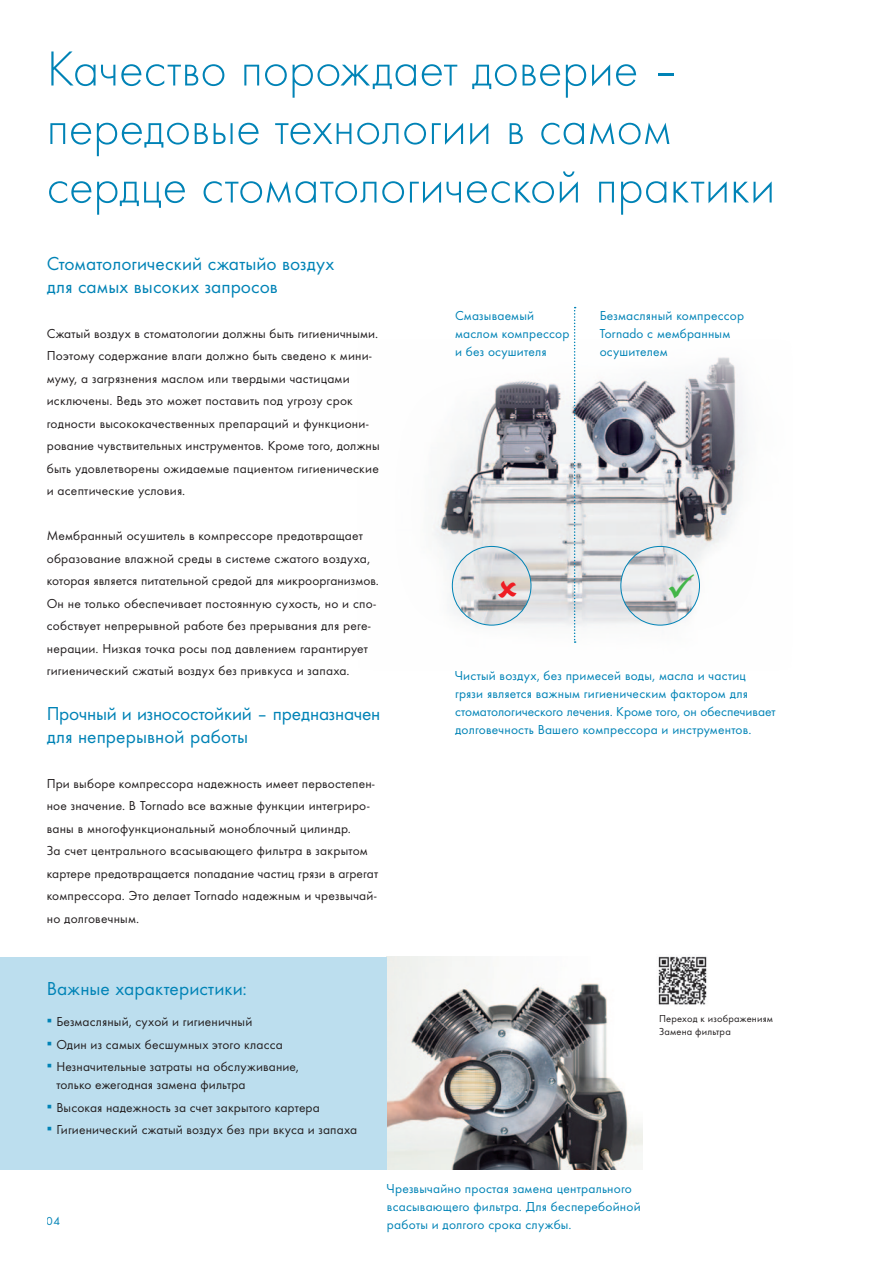
<style>
.page{position:relative;width:893px;height:1263px;background:#fff}
.page>*{position:absolute;margin:0;border:0;box-sizing:border-box;transform-origin:0 0}
.t1{font:300 51px/58.5px "Futura TOT";color:#0083b6}
.t2{font:19.5px/22.5px "Futura TOT Boo";color:#0083b6}
.t3{font:13.5px/22.5px "Futura TOT Boo";letter-spacing:.015em;color:#231f20}
.t4{font:13.5px/18px "Futura TOT Boo";letter-spacing:.015em;color:#0083b6}
.t5{font:12px "Futura TOT Boo";color:#0083b6}
.t6{font:10.5px/13.5px "Futura TOT Boo";letter-spacing:.02em;color:#231f20}
.s1{color:#0083b6}
</style>
<div class="page">
<img style="left:433px;top:342px;width:313px;height:301px">
<img style="left:452px;top:546px;width:79px;height:79px;border-radius:39px">
<div style="left:452px;top:546px;width:79px;height:79px;border:1px solid #0083b6;border-radius:50%"></div>
<img style="left:621px;top:546px;width:78px;height:79px;border-radius:39px">
<div style="left:620px;top:546px;width:80px;height:79px;border:1px solid #0083b6;border-radius:50%"></div>
<img style="left:387px;top:957px;width:255px;height:212px">
<img style="left:658px;top:956px;width:49px;height:49px">
<div style="left:0;top:957px;width:387px;height:212px;background:#bcdeee"></div>
<svg style="left:574px;top:307px;width:2px;height:336px"></svg>
<svg style="left:498px;top:580px;width:19px;height:18px"></svg>
<svg style="left:669px;top:574px;width:25px;height:24px"></svg>
<h1 class="t1" style="left:47px;top:40px;width:730px">Качество порождает доверие – передовые технологии в самом сердце стоматологической практики</h1>
<h2 class="t2" style="left:47px;top:252px;width:289px">Стоматологический сжатыйо воздух для самых высоких запросов</h2>
<p class="t3" style="left:47px;top:322px;width:334px">Сжатый воздух в стоматологии должны быть гигиеничными.<br>Поэтому содержание влаги должно быть сведено к мини&shy;муму, а загрязнения маслом или твердыми частицами исключены. Ведь это может поставить под угрозу срок годности высококачественных препараций и функциони&shy;рование чувствительных инструментов. Кроме того, должны быть удовлетворены ожидаемые пациентом гигиенические и асептические условия.</p>
<p class="t3" style="left:47px;top:524px;width:334px">Мембранный осушитель в компрессоре предотвращает образование влажной среды в системе сжатого воздуха, которая является питательной средой для микроорганизмов.<br>Он не только обеспечивает постоянную сухость, но и спо&shy;собствует непрерывной работе без прерывания для реге&shy;нерации. Низкая точка росы под давлением гарантирует гигиенический сжатый воздух без привкуса и запаха.</p>
<h2 class="t2" style="left:47px;top:702px;width:335px">Прочный и износостойкий – предназначен для непрерывной работы</h2>
<p class="t3" style="left:47px;top:772px;width:333px">При выборе компрессора надежность имеет первостепен&shy;ное значение. В Tornado все важные функции интегриро&shy;ваны в многофункциональный моноблочный цилиндр.<br>За счет центрального всасывающего фильтра в закрытом картере предотвращается попадание частиц грязи в агрегат компрессора. Это делает Tornado надежным и чрезвычай&shy;но долговечным.</p>
<p class="t4" style="left:455px;top:306px;width:116px">Смазываемый маслом компрессор и без осушителя</p>
<p class="t4" style="left:600px;top:306px;width:146px">Безмасляный компрессор<br>Tornado с мембранным осушителем</p>
<p class="t4" style="left:455px;top:666px;width:322px">Чистый воздух, без примесей воды, масла и частиц грязи является важным гигиеническим фактором для стоматологического лечения. Кроме того, он обеспечивает долговечность Вашего компрессора и инструментов.</p>
<h2 class="t2" style="left:47px;top:977px;width:202px">Важные характеристики:</h2>
<p class="t3" style="left:47px;top:1010px;width:207px"><span class="s1">▪</span> Безмасляный, сухой и гигиеничный</p>
<p class="t3" style="left:47px;top:1033px;width:238px"><span class="s1">▪</span> Один из самых бесшумных этого класса</p>
<p class="t3" style="left:56px;top:1057px;width:244px;line-height:18px;text-indent:-10px"><span class="s1">▪</span> Незначительные затраты на обслуживание, только ежегодная замена фильтра</p>
<p class="t3" style="left:47px;top:1096px;width:275px"><span class="s1">▪</span> Высокая надежность за счет закрытого картера</p>
<p class="t3" style="left:47px;top:1118px;width:312px"><span class="s1">▪</span> Гигиенический сжатый воздух без при вкуса и запаха</p>
<p class="t5" style="left:47px;top:1214px;width:15px">04</p>
<p class="t6" style="left:659px;top:1011px;width:115px">Переход к изображениям<br>Замена фильтра</p>
<p class="t4" style="left:387px;top:1179px;width:255px">Чрезвычайно простая замена центрального всасывающего фильтра. Для бесперебойной работы и долгого срока службы.</p>
</div>
